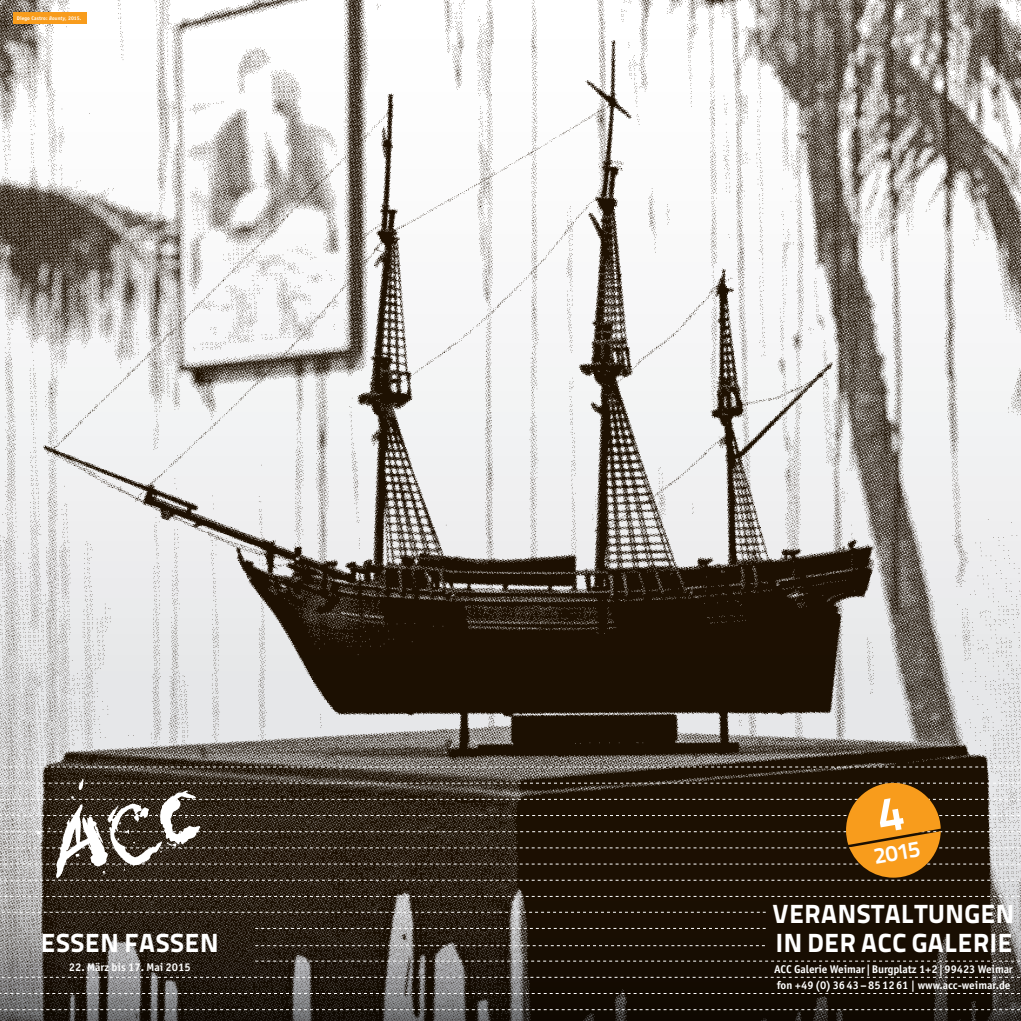
<style>
.page{position:relative;width:1021px;height:1021px;background:#fff}
.page>*{position:absolute;margin:0;border:0;box-sizing:border-box;transform-origin:0 0}
.t1{font:800 26.25px "Titillium Text 22 L";letter-spacing:.025em;color:#fff}
.t2{font:700 22.5px "Titillium Text 22 L";color:#fff}
.t3{font:700 11.25px/16.1px "Officina Sans";letter-spacing:-.01em;color:#fff}
.t4{font:700 5.25px "Officina Sans";letter-spacing:.02em;color:#fff}
.s1{font-style:italic}
</style>
<div class="page">
<img style="left:0;top:0;width:1020px;height:1020px">
<svg style="left:255px;top:960px;width:765px;height:1px"></svg>
<svg style="left:0;top:976px;width:1020px;height:1px"></svg>
<svg style="left:0;top:993px;width:1020px;height:1px"></svg>
<svg style="left:0;top:1009px;width:1020px;height:1px"></svg>
<svg style="left:0;top:896px;width:1020px;height:1px"></svg>
<svg style="left:255px;top:928px;width:510px;height:1px"></svg>
<svg style="left:0;top:766px;width:1020px;height:1px"></svg>
<svg style="left:0;top:911px;width:765px;height:1px"></svg>
<svg style="left:255px;top:945px;width:510px;height:1px"></svg>
<div style="left:13px;top:13px;width:74px;height:11px;background:#f89c1c"></div>
<svg style="left:0;top:778px;width:1020px;height:102px;background:#4d3e2b"></svg>
<p class="t4" style="left:17px;top:15px;width:66px">Diego Castro: <span class="s1">Bounty</span>, 2015.</p>
<h1 class="t1" style="left:41px;top:921px;width:160px">ESSEN FASSEN</h1>
<p class="t3" style="left:69px;top:958px;width:123px">22. März bis 17. Mai 2015</p>
<h2 class="t2" style="left:871px;top:839px;width:48px;rotate:-10deg">2015</h2>
<h1 class="t1" style="left:772px;top:893px;width:225px">VERANSTALTUNGEN</h1>
<h1 class="t1" style="left:775px;top:921px;width:238px">IN DER ACC GALERIE</h1>
<p class="t3" style="left:774px;top:960px;width:240px">ACC Galerie Weimar |Burgplatz 1+2|99423 Weimar fon +49(0)3643–851261 | www.acc-weimar.de</p>
</div>
